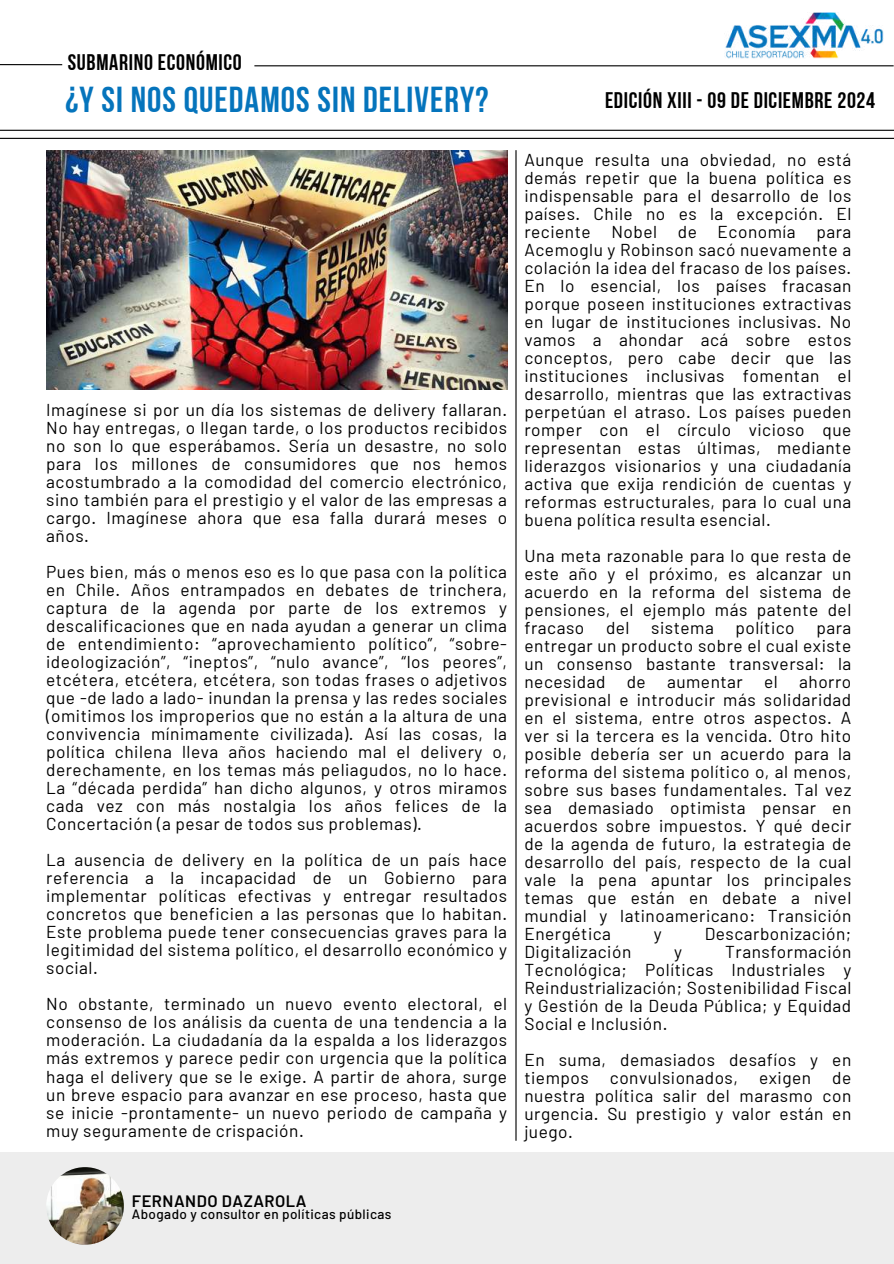
<style>
.page{position:relative;width:894px;height:1264px;background:#fff}
.page>*{position:absolute;margin:0;border:0;box-sizing:border-box;transform-origin:0 0}
.t1{font:36px "Bebas Neue Cyrillic";letter-spacing:.03em;color:#0574bc}
.t2{font:22.5px "Bebas Neue Cyrillic";letter-spacing:.03em;color:#000}
.t3{font:17.25px/18px "Barlow";letter-spacing:.03em;color:#000;text-align:justify}
.t4{font:600 16.5px "Barlow";letter-spacing:.03em;color:#000}
.t5{font:500 13.5px "Barlow";letter-spacing:.03em;color:#000}
</style>
<div class="page">
<img style="left:46px;top:150px;width:461px;height:240px">
<hr style="left:254px;top:65px;width:639px;height:1px;background:#000">
<hr style="left:515px;top:150px;width:1px;height:990px;background:#000">
<img style="left:724px;top:13px;width:159px;height:46px">
<hr style="left:0;top:138px;width:893px;height:1px;background:#000">
<hr style="left:0;top:130px;width:893px;height:1px;background:#000">
<hr style="left:0;top:64px;width:62px;height:1px;background:#000">
<div style="left:0;top:1151px;width:893px;height:112px;background:#ededed"></div>
<img style="left:46px;top:1167px;width:78px;height:77px;border-radius:50%">
<h2 class="t2" style="left:68px;top:53px;width:175px">SUBMARINO ECONÓMICO</h2>
<h1 class="t1" style="left:65px;top:85px;width:424px">¿Y SI NOS QUEDAMOS SIN DELIVERY?</h1>
<p class="t3" style="left:46px;top:400px;width:462px">Imagínese si por un día los sistemas de delivery fallaran.<br>No hay entregas, o llegan tarde, o los productos recibidos no son lo que esperábamos. Sería un desastre, no solo para los millones de consumidores que nos hemos acostumbrado a la comodidad del comercio electrónico, sino también para el prestigio y el valor de las empresas a cargo. Imagínese ahora que esa falla durará meses o años.</p>
<p class="t3" style="left:46px;top:562px;width:462px">Pues bien, más o menos eso es lo que pasa con la política en Chile. Años entrampados en debates de trinchera, captura de la agenda por parte de los extremos y descalificaciones que en nada ayudan a generar un clima de entendimiento: “aprovechamiento político”, “sobre&shy;ideologización”, “ineptos”, “nulo avance”, “los peores”, etcétera, etcétera, etcétera, son todas frases o adjetivos que -de lado a lado- inundan la prensa y las redes sociales (omitimos los improperios que no están a la altura de una convivencia mínimamente civilizada). Así las cosas, la política chilena lleva años haciendo mal el delivery o, derechamente, en los temas más peliagudos, no lo hace.<br>La “década perdida” han dicho algunos, y otros miramos cada vez con más nostalgia los años felices de la Concertación (a pesar de todos sus problemas).</p>
<p class="t3" style="left:46px;top:850px;width:462px">La ausencia de delivery en la política de un país hace referencia a la incapacidad de un Gobierno para implementar políticas efectivas y entregar resultados concretos que beneficien a las personas que lo habitan.<br>Este problema puede tener consecuencias graves para la legitimidad del sistema político, el desarrollo económico y social.</p>
<p class="t3" style="left:46px;top:994px;width:462px">No obstante, terminado un nuevo evento electoral, el consenso de los análisis da cuenta de una tendencia a la moderación. La ciudadanía da la espalda a los liderazgos más extremos y parece pedir con urgencia que la política haga el delivery que se le exige. A partir de ahora, surge un breve espacio para avanzar en ese proceso, hasta que se inicie -prontamente- un nuevo periodo de campaña y muy seguramente de crispación.</p>
<h2 class="t2" style="left:605px;top:92px;width:271px">EDICIÓN XIII - 09 DE DICIEMBRE 2024</h2>
<p class="t3" style="left:524px;top:150px;width:328px">Aunque resulta una obviedad, no está demás repetir que la buena política es indispensable para el desarrollo de los países. Chile no es la excepción. El reciente Nobel de Economía para Acemoglu y Robinson sacó nuevamente a colación la idea del fracaso de los países.<br>En lo esencial, los países fracasan porque poseen instituciones extractivas en lugar de instituciones inclusivas. No vamos a ahondar acá sobre estos conceptos, pero cabe decir que las instituciones inclusivas fomentan el desarrollo, mientras que las extractivas perpetúan el atraso. Los países pueden romper con el círculo vicioso que representan estas últimas, mediante liderazgos visionarios y una ciudadanía activa que exija rendición de cuentas y reformas estructurales, para lo cual una buena política resulta esencial.</p>
<p class="t3" style="left:524px;top:546px;width:328px">Una meta razonable para lo que resta de este año y el próximo, es alcanzar un acuerdo en la reforma del sistema de pensiones, el ejemplo más patente del fracaso</p>
<p class="t3" style="left:605px;top:618px;width:25px">del</p>
<p class="t3" style="left:651px;top:618px;width:64px">sistema</p>
<p class="t3" style="left:735px;top:618px;width:61px">político</p>
<p class="t3" style="left:524px;top:618px;width:328px;text-indent:292px">para entregar un producto sobre el cual existe un consenso bastante transversal: la necesidad de aumentar el ahorro previsional e introducir más solidaridad en el sistema, entre otros aspectos. A ver si la tercera es la vencida. Otro hito posible debería ser un acuerdo para la reforma del sistema político o, al menos, sobre sus bases fundamentales. Tal vez sea demasiado optimista pensar en acuerdos sobre impuestos. Y qué decir de la agenda de futuro, la estrategia de desarrollo del país, respecto de la cual vale la pena apuntar los principales temas que están en debate a nivel mundial y latinoamericano: Transición Energética</p>
<p class="t3" style="left:653px;top:924px;width:9px">y</p>
<p class="t3" style="left:704px;top:924px;width:148px">Descarbonización;</p>
<p class="t3" style="left:524px;top:942px;width:328px;text-indent:201px">Transformación Tecnológica; Políticas Industriales y Reindustrialización; Sostenibilidad Fiscal y Gestión de la Deuda Pública; y Equidad Social e Inclusión.</p>
<p class="t3" style="left:524px;top:1050px;width:328px">En suma, demasiados desafíos y en tiempos convulsionados, exigen de nuestra política salir del marasmo con urgencia. Su prestigio y valor están en juego.</p>
<p class="t3" style="left:524px;top:942px;width:108px">Digitalización</p>
<p class="t3" style="left:674px;top:942px;width:9px">y</p>
<p class="t4" style="left:132px;top:1190px;width:176px">FERNANDO DAZAROLA</p>
<p class="t5" style="left:132px;top:1205px;width:261px">Abogado y consultor en políticas públicas</p>
</div>
